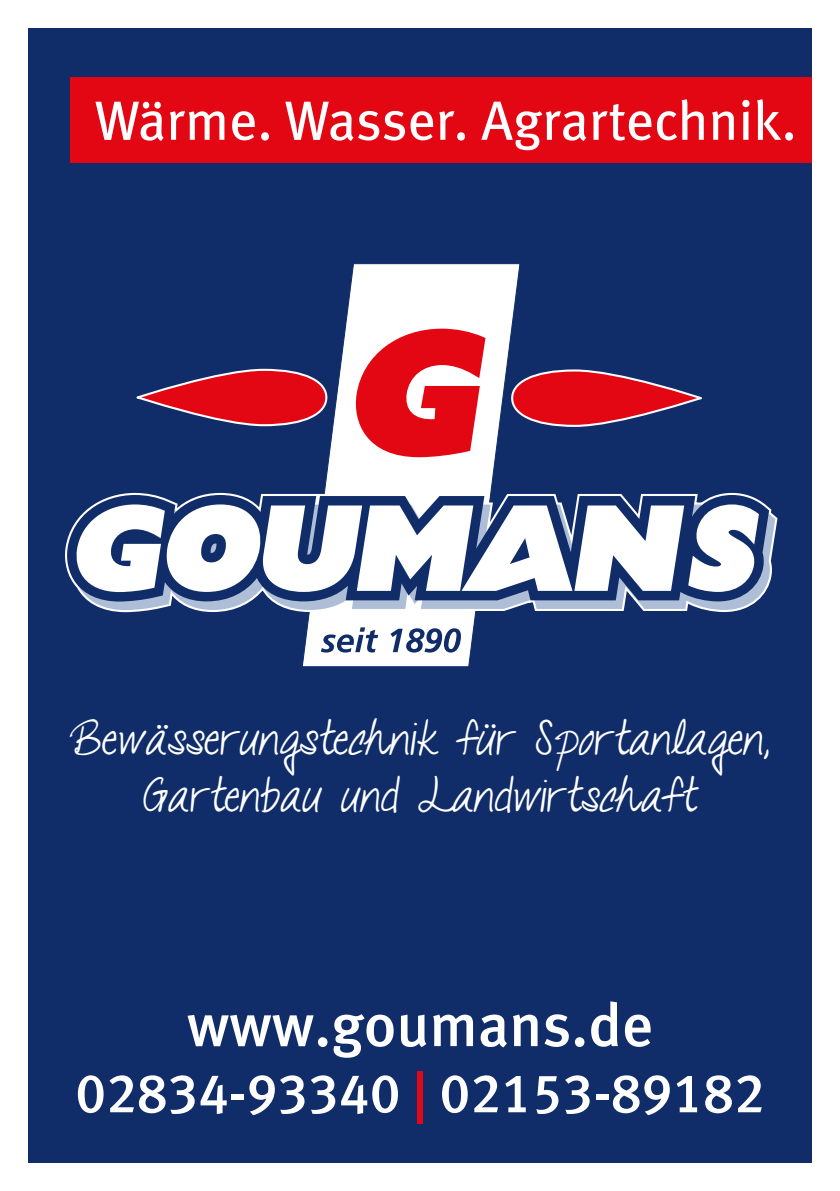
<style>
.page{position:relative;width:840px;height:1191px;background:#fff}
.page>*{position:absolute;margin:0;border:0;box-sizing:border-box;transform-origin:0 0}
.t1{font:60.8px "Meta Medium LF";color:#fff}
.t2{font:55.2px "Meta";color:#fff}
.t3{font:54.8px "Meta Medium LF";color:#fff}
.t4{font:46.4px/57px "Talkingtothe Moon";color:#fff;text-align:center}
.s1{color:#e30613}
</style>
<div class="page">
<div style="left:28px;top:28px;width:783px;height:1134px;background:#102d69"></div>
<div style="left:71px;top:77px;width:740px;height:85px;background:#e30613"></div>
<svg style="left:302px;top:264px;width:218px;height:403px"></svg>
<svg style="left:108px;top:491px;width:669px;height:124px"></svg>
<svg style="left:339px;top:312px;width:165px;height:161px"></svg>
<svg style="left:321px;top:627px;width:57px;height:25px"></svg>
<svg style="left:390px;top:628px;width:70px;height:24px"></svg>
<svg style="left:88px;top:503px;width:686px;height:107px;fill:#aebed7"></svg>
<svg style="left:65px;top:495px;width:703px;height:106px"></svg>
<svg style="left:74px;top:504px;width:684px;height:88px"></svg>
<svg style="left:510px;top:368px;width:192px;height:60px"></svg>
<svg style="left:136px;top:368px;width:192px;height:59px"></svg>
<p class="t2" style="left:95px;top:88px;width:703px">Wärme. Wasser. Agrartechnik.</p>
<p class="t4" style="left:67px;top:710px;width:710px">Bewässerungstechnik für Sportanlagen,<br>Gartenbau und Landwirtschaft</p>
<h1 class="t1" style="left:187px;top:989px;width:467px">www.goumans.de</h1>
<p class="t3" style="left:75px;top:1061px;width:690px">02834-93340 <span class="s1">|</span> 02153-89182</p>
</div>
